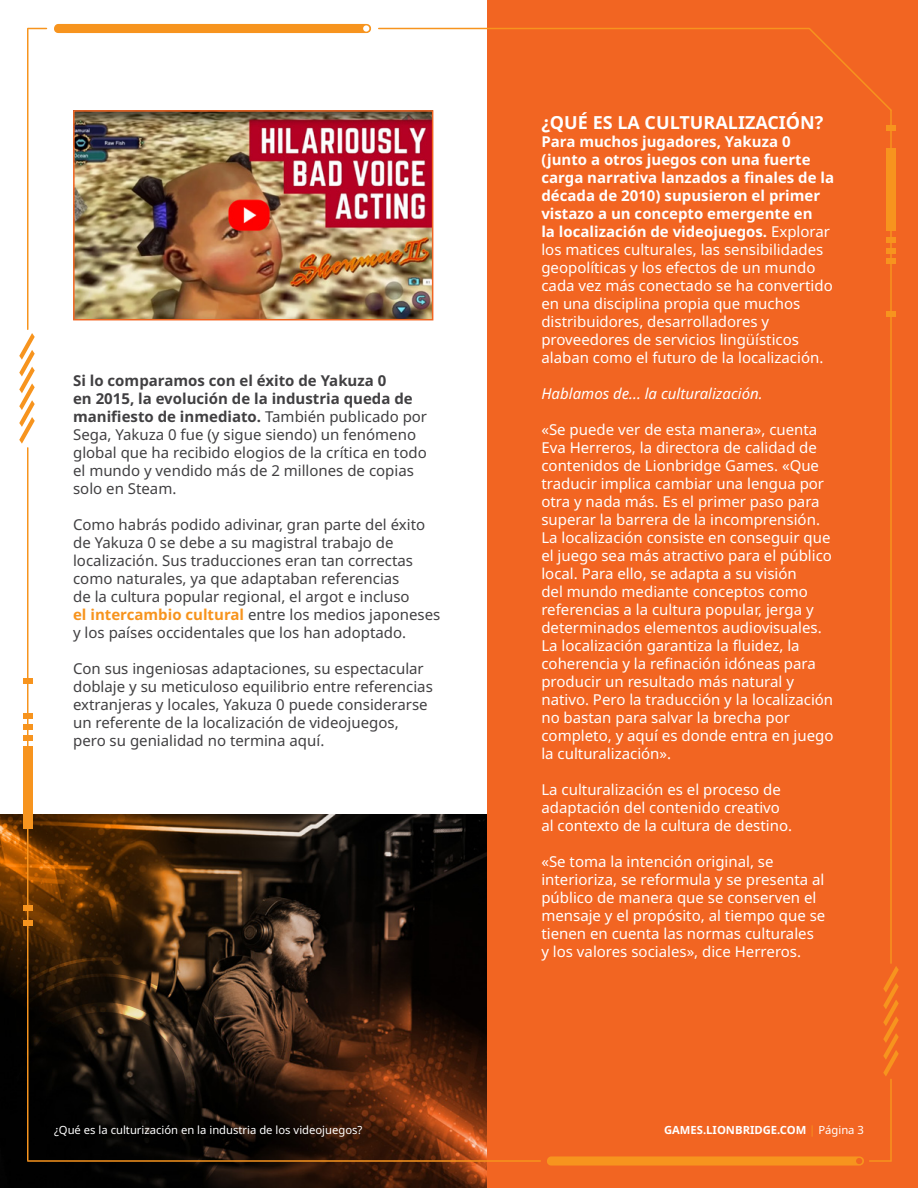
<style>
.page{position:relative;width:918px;height:1188px;background:#fff}
.page>*{position:absolute;margin:0;border:0;box-sizing:border-box;transform-origin:0 0}
.t1{font:700 18px "Noto Sans";color:#fff}
.t2{font:15px/18px "Noto Sans";color:#fff}
.t3{font:15px/18px "Noto Sans";color:#414042}
.t4{font:italic 15px "Noto Sans";color:#fff}
.t5{font:11.25px "Noto Sans";color:#fff}
.t6{font:700 11.25px "Noto Sans";color:#fff}
.s1{font-weight:700}
.s2{font-weight:700;color:#f7941e}
.s3{font-weight:400;color:#f7941e}
.s4{font-weight:400}
</style>
<div class="page">
<img style="left:0;top:814px;width:487px;height:374px">
<svg style="left:0;top:954px;width:250px;height:234px;background:#1b130b"></svg>
<img style="left:76px;top:113px;width:354px;height:204px">
<div style="left:73px;top:110px;width:360px;height:210px;border:2px solid #f26522"></div>
<div style="left:487px;top:0;width:431px;height:1188px;background:#f26522"></div>
<hr style="left:890px;top:110px;width:2px;height:853px;background:#f7941e">
<hr style="left:27px;top:29px;width:1px;height:300px;background:#f7941e">
<hr style="left:27px;top:448px;width:1px;height:712px;background:#f7941e">
<svg style="left:883px;top:966px;width:16px;height:110px"></svg>
<svg style="left:19px;top:333px;width:16px;height:111px"></svg>
<div style="left:54px;top:24px;width:317px;height:9px;background:#f7941e"></div>
<svg style="left:547px;top:1156px;width:317px;height:10px;background:#f68e1e"></svg>
<div style="left:886px;top:148px;width:9px;height:83px;background:#f7941e"></div>
<div style="left:886px;top:237px;width:9px;height:6px;background:#f7941e"></div>
<div style="left:886px;top:258px;width:9px;height:6px;background:#f7941e"></div>
<div style="left:886px;top:248px;width:9px;height:5px;background:#f7941e"></div>
<div style="left:886px;top:125px;width:9px;height:6px;background:#f7941e"></div>
<div style="left:886px;top:311px;width:9px;height:6px;background:#f7941e"></div>
<hr style="left:379px;top:28px;width:430px;height:1px;background:#f7941e">
<svg style="left:807px;top:27px;width:85px;height:85px"></svg>
<div style="left:23px;top:746px;width:9px;height:83px;background:#f7941e"></div>
<div style="left:23px;top:735px;width:9px;height:5px;background:#f7941e"></div>
<div style="left:23px;top:714px;width:9px;height:5px;background:#f7941e"></div>
<div style="left:23px;top:724px;width:9px;height:6px;background:#f7941e"></div>
<div style="left:23px;top:679px;width:9px;height:5px;background:#f7941e"></div>
<div style="left:23px;top:905px;width:9px;height:6px;background:#f7941e"></div>
<div style="left:23px;top:920px;width:9px;height:5px;background:#f7941e"></div>
<hr style="left:28px;top:1160px;width:512px;height:2px;background:#f7941e">
<hr style="left:870px;top:1160px;width:21px;height:2px;background:#f7941e">
<svg style="left:28px;top:28px;width:18px;height:1px"></svg>
<hr style="left:890px;top:1079px;width:2px;height:82px;background:#f7941e">
<p class="t3" style="left:73px;top:372px;width:356px"><span class="s1">Si lo comparamos con el éxito de Yakuza 0<br>en 2015, la evolución de la industria queda de manifiesto de inmediato.</span> También publicado por Sega, Yakuza 0 fue (y sigue siendo) un fenómeno global que ha recibido elogios de la crítica en todo el mundo y vendido más de 2 millones de copias solo en Steam.</p>
<p class="t3" style="left:73px;top:516px;width:369px">Como habrás podido adivinar, gran parte del éxito de Yakuza 0 se debe a su magistral trabajo de localización. Sus traducciones eran tan correctas como naturales, ya que adaptaban referencias<br>de la cultura popular regional, el argot e incluso<br><span class="s2">el intercambio cultural</span> entre los medios japoneses y los países occidentales que los han adoptado.</p>
<p class="t3" style="left:73px;top:660px;width:361px">Con sus ingeniosas adaptaciones, su espectacular doblaje y su meticuloso equilibrio entre referencias extranjeras y locales, Yakuza 0 puede considerarse un referente de la localización de videojuegos, pero su genialidad no termina aquí.</p>
<p class="t1" style="left:541px;top:113px;width:284px">¿QUÉ ES LA CULTURALIZACIÓN?</p>
<p class="t2" style="left:541px;top:133px;width:294px"><span class="s1">Para muchos jugadores, Yakuza 0 (junto a otros juegos con una fuerte carga narrativa lanzados a finales de la década de 2010) supusieron el primer vistazo a un concepto emergente en<br>la localización de videojuegos.</span> Explorar los matices culturales, las sensibilidades geopolíticas y los efectos de un mundo cada vez más conectado se ha convertido en una disciplina propia que muchos distribuidores, desarrolladores y proveedores de servicios lingüísticos alaban como el futuro de la localización.</p>
<p class="t4" style="left:541px;top:383px;width:223px">Hablamos de... la culturalización.</p>
<p class="t2" style="left:541px;top:421px;width:294px">«Se puede ver de esta manera», cuenta Eva Herreros, la directora de calidad de contenidos de Lionbridge Games. «Que traducir implica cambiar una lengua por otra y nada más. Es el primer paso para superar la barrera de la incomprensión.<br>La localización consiste en conseguir que el juego sea más atractivo para el público local. Para ello, se adapta a su visión<br>del mundo mediante conceptos como referencias a la cultura popular, jerga y determinados elementos audiovisuales.<br>La localización garantiza la fluidez, la coherencia y la refinación idóneas para producir un resultado más natural y nativo. Pero la traducción y la localización no bastan para salvar la brecha por completo, y aquí es donde entra en juego la culturalización».</p>
<p class="t2" style="left:541px;top:781px;width:252px">La culturalización es el proceso de adaptación del contenido creativo al contexto de la cultura de destino.</p>
<p class="t2" style="left:541px;top:853px;width:285px">«Se toma la intención original, se interioriza, se reformula y se presenta al público de manera que se conserven el mensaje y el propósito, al tiempo que se tienen en cuenta las normas culturales<br>y los valores sociales», dice Herreros.</p>
<p class="t5" style="left:54px;top:1124px;width:310px">¿Qué es la culturización en la industria de los videojuegos?</p>
<p class="t6" style="left:664px;top:1124px;width:201px">GAMES.LIONBRIDGE.COM <span class="s3">|</span> <span class="s4">Página 3</span></p>
</div>
